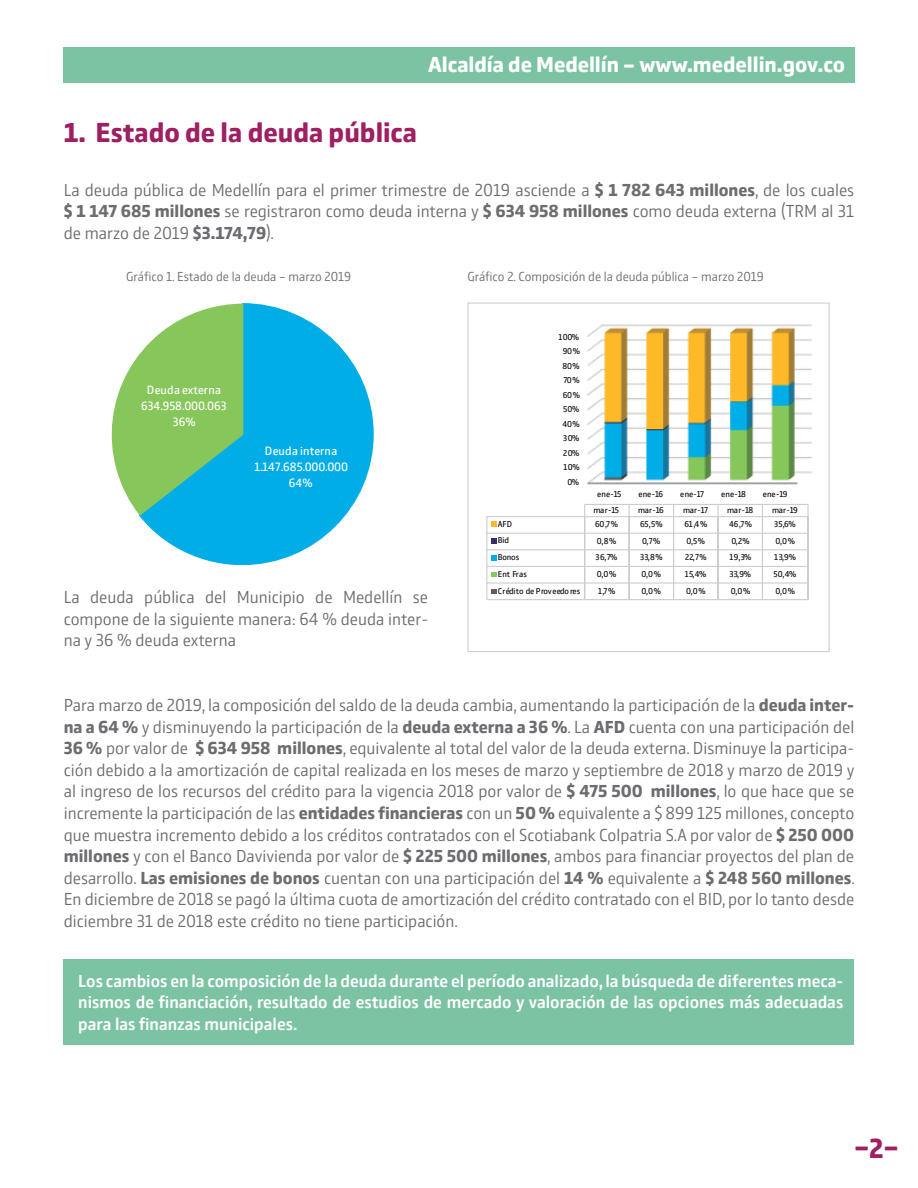
<style>
.page{position:relative;width:918px;height:1188px;background:#fff}
.page>*{position:absolute;margin:0;border:0;box-sizing:border-box;transform-origin:0 0}
.t1{font:700 28.5px "Comspot";color:#9e1f62}
.t2{font:700 22.5px "Comspot";color:#fff}
.t3{font:300 18px/21.6px "Comspot";color:#6c6d70;text-align:justify}
.t4{font:500 18px/21.6px "Comspot";color:#fff;text-align:justify}
.t5{font:300 13.5px "Comspot";color:#6c6d70}
.t6{font:12.45px/15.9px "Comspot";letter-spacing:.005em;color:#fff;text-align:center}
.t7{font:8.85px "Comspot";letter-spacing:-.01em;color:#0c090e}
.t8{font:8.85px "Comspot";letter-spacing:.015em;color:#0c090e}
.s1{font-weight:700}
</style>
<div class="page">
<svg style="left:139px;top:303px;width:235px;height:262px;fill:#00ade6"></svg>
<svg style="left:111px;top:304px;width:132px;height:212px"></svg>
<div style="left:64px;top:959px;width:790px;height:86px;background:#7bc3a3"></div>
<div style="left:64px;top:47px;width:791px;height:36px;background:#7bc3a3"></div>
<img style="left:587px;top:324px;width:225px;height:161px">
<hr style="left:585px;top:504px;width:223px;height:1px;background:#cecdcd">
<hr style="left:487px;top:516px;width:321px;height:1px;background:#cecdcd">
<hr style="left:487px;top:533px;width:321px;height:1px;background:#cecdcd">
<hr style="left:487px;top:549px;width:321px;height:1px;background:#cecdcd">
<hr style="left:487px;top:566px;width:321px;height:1px;background:#cecdcd">
<svg style="left:807px;top:504px;width:2px;height:96px"></svg>
<svg style="left:762px;top:505px;width:1px;height:94px"></svg>
<svg style="left:717px;top:505px;width:2px;height:94px"></svg>
<svg style="left:673px;top:505px;width:1px;height:94px"></svg>
<svg style="left:629px;top:505px;width:1px;height:94px"></svg>
<svg style="left:584px;top:504px;width:1px;height:95px"></svg>
<hr style="left:487px;top:599px;width:321px;height:1px;background:#cecdcd">
<hr style="left:487px;top:582px;width:321px;height:2px;background:#cecdcd">
<svg style="left:486px;top:517px;width:10px;height:83px"></svg>
<div style="left:467px;top:303px;width:363px;height:349px;border:1px solid #cecdcd"></div>
<p class="t2" style="left:428px;top:49px;width:419px">Alcaldía de Medellín – www.medellin.gov.co</p>
<h1 class="t1" style="left:64px;top:113px;width:355px">1. Estado de la deuda pública</h1>
<p class="t3" style="left:64px;top:178px;width:792px">La deuda pública de Medellín para el primer trimestre de 2019 asciende a <span class="s1">$ 1 782 643 millones</span>, de los cuales <span class="s1">$ 1 147 685 millones</span> se registraron como deuda interna y <span class="s1">$ 634 958 millones</span> como deuda externa (TRM al 31 de marzo de 2019 <span class="s1">$3.174,79</span>).</p>
<p class="t5" style="left:126px;top:267px;width:226px">Gráfico 1. Estado de la deuda – marzo 2019</p>
<p class="t5" style="left:467px;top:267px;width:298px">Gráfico 2. Composición de la deuda pública – marzo 2019</p>
<p class="t7" style="left:559px;top:331px;width:22px">100%</p>
<p class="t7" style="left:563px;top:345px;width:19px">90%</p>
<p class="t7" style="left:563px;top:360px;width:19px">80%</p>
<p class="t6" style="left:141px;top:382px;width:87px">Deuda externa<br>634.958.000.063<br>36%</p>
<p class="t6" style="left:255px;top:442px;width:95px">Deuda interna<br>1.147.685.000.000<br>64%</p>
<p class="t3" style="left:64px;top:586px;width:366px">La deuda pública del Municipio de Medellín se compone de la siguiente manera: 64 % deuda inter&shy;na y 36 % deuda externa</p>
<p class="t7" style="left:564px;top:374px;width:18px">70%</p>
<p class="t7" style="left:563px;top:389px;width:19px">60%</p>
<p class="t7" style="left:563px;top:403px;width:18px">50%</p>
<p class="t7" style="left:563px;top:418px;width:19px">40%</p>
<p class="t7" style="left:563px;top:432px;width:18px">30%</p>
<p class="t7" style="left:563px;top:447px;width:18px">20%</p>
<p class="t7" style="left:563px;top:461px;width:18px">10%</p>
<p class="t7" style="left:567px;top:476px;width:13px">0%</p>
<p class="t7" style="left:597px;top:488px;width:26px">ene-15</p>
<p class="t7" style="left:638px;top:488px;width:26px">ene-16</p>
<p class="t7" style="left:680px;top:488px;width:25px">ene-17</p>
<p class="t7" style="left:721px;top:488px;width:26px">ene-18</p>
<p class="t7" style="left:763px;top:488px;width:26px">ene-19</p>
<p class="t7" style="left:594px;top:504px;width:27px">mar-15</p>
<p class="t7" style="left:638px;top:504px;width:27px">mar-16</p>
<p class="t7" style="left:683px;top:504px;width:26px">mar-17</p>
<p class="t7" style="left:727px;top:504px;width:27px">mar-18</p>
<p class="t7" style="left:772px;top:504px;width:27px">mar-19</p>
<p class="t7" style="left:498px;top:517px;width:16px">AFD</p>
<p class="t7" style="left:595px;top:518px;width:24px">60,7%</p>
<p class="t7" style="left:640px;top:518px;width:24px">65,5%</p>
<p class="t7" style="left:685px;top:518px;width:24px">61,4%</p>
<p class="t7" style="left:729px;top:518px;width:24px">46,7%</p>
<p class="t7" style="left:774px;top:518px;width:23px">35,6%</p>
<p class="t7" style="left:498px;top:534px;width:13px">Bid</p>
<p class="t7" style="left:597px;top:535px;width:21px">0,8%</p>
<p class="t7" style="left:642px;top:535px;width:20px">0,7%</p>
<p class="t7" style="left:687px;top:535px;width:20px">0,5%</p>
<p class="t7" style="left:731px;top:535px;width:20px">0,2%</p>
<p class="t7" style="left:776px;top:535px;width:21px">0,0%</p>
<p class="t7" style="left:498px;top:551px;width:23px">Bonos</p>
<p class="t7" style="left:596px;top:551px;width:23px">36,7%</p>
<p class="t7" style="left:640px;top:551px;width:24px">33,8%</p>
<p class="t7" style="left:685px;top:551px;width:23px">22,7%</p>
<p class="t7" style="left:730px;top:551px;width:23px">19,3%</p>
<p class="t7" style="left:774px;top:551px;width:23px">13,9%</p>
<p class="t7" style="left:498px;top:568px;width:31px">Ent Fras</p>
<p class="t7" style="left:597px;top:568px;width:21px">0,0%</p>
<p class="t7" style="left:642px;top:568px;width:21px">0,0%</p>
<p class="t7" style="left:685px;top:568px;width:23px">15,4%</p>
<p class="t7" style="left:729px;top:568px;width:23px">33,9%</p>
<p class="t7" style="left:774px;top:568px;width:24px">50,4%</p>
<p class="t8" style="left:498px;top:585px;width:84px">Crédito de Proveedores</p>
<p class="t7" style="left:598px;top:585px;width:19px">1,7%</p>
<p class="t7" style="left:642px;top:585px;width:21px">0,0%</p>
<p class="t7" style="left:686px;top:585px;width:21px">0,0%</p>
<p class="t7" style="left:731px;top:585px;width:21px">0,0%</p>
<p class="t7" style="left:776px;top:585px;width:21px">0,0%</p>
<p class="t3" style="left:64px;top:693px;width:793px">Para marzo de 2019, la composición del saldo de la deuda cambia, aumentando la participación de la <span class="s1">deuda inter&shy;na a 64 %</span> y disminuyendo la participación de la <span class="s1">deuda externa a 36 %</span>. La <span class="s1">AFD</span> cuenta con una participación del <span class="s1">36 %</span> por valor de <span class="s1">$ 634 958 millones</span>, equivalente al total del valor de la deuda externa. Disminuye la participa&shy;ción debido a la amortización de capital realizada en los meses de marzo y septiembre de 2018 y marzo de 2019 y al ingreso de los recursos del crédito para la vigencia 2018 por valor de <span class="s1">$ 475 500 millones</span>, lo que hace que se incremente la participación de las <span class="s1">entidades financieras</span> con un <span class="s1">50 %</span> equivalente a $ 899 125 millones, concepto que muestra incremento debido a los créditos contratados con el Scotiabank Colpatria S.A por valor de <span class="s1">$ 250 000 millones</span> y con el Banco Davivienda por valor de <span class="s1">$ 225 500 millones</span>, ambos para financiar proyectos del plan de desarrollo. <span class="s1">Las emisiones de bonos</span> cuentan con una participación del <span class="s1">14 %</span> equivalente a <span class="s1">$ 248 560 millones</span>.<br>En diciembre de 2018 se pagó la última cuota de amortización del crédito contratado con el BID, por lo tanto desde diciembre 31 de 2018 este crédito no tiene participación.</p>
<p class="t4" style="left:78px;top:969px;width:767px">Los cambios en la composición de la deuda durante el período analizado, la búsqueda de diferentes meca&shy;nismos de financiación, resultado de estudios de mercado y valoración de las opciones más adecuadas para las finanzas municipales.</p>
<h1 class="t1" style="left:854px;top:1129px;width:46px">–2–</h1>
</div>
